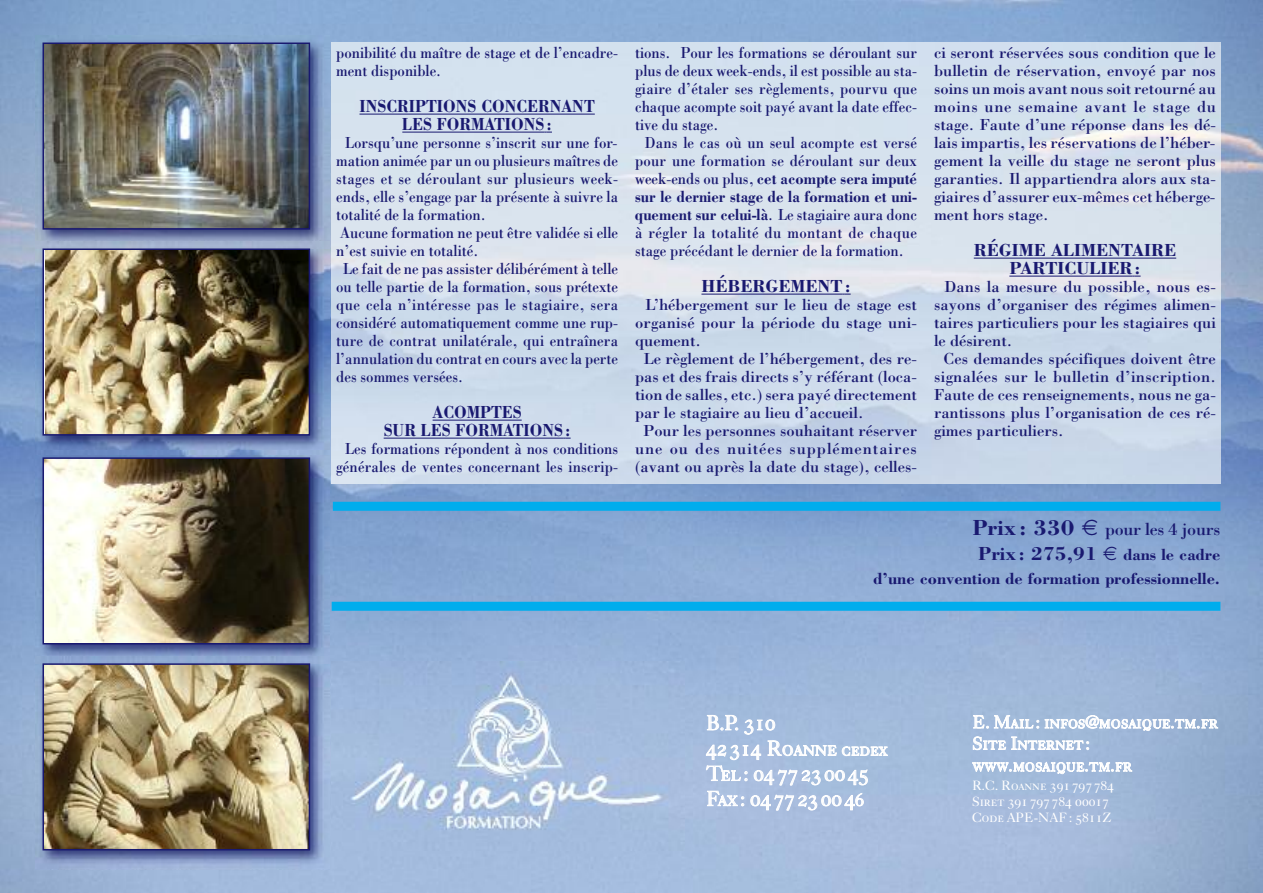
<style>
.page{position:relative;width:1263px;height:893px;background:#fff}
.page>*{position:absolute;margin:0;border:0;box-sizing:border-box;transform-origin:0 0}
.t1{font:700 22.5px "Bodoni";color:#191970}
.t2{font:21px/25.2px "Caslon Five Forty Roman SC";color:#fff}
.t3{font:700 19.5px "Bodoni";color:#191970}
.t4{font:700 18px/18px "Bodoni";color:#191970;text-align:center;scale:.9 1}
.t5{font:18px/21.6px "Caslon Five Forty Roman SC";color:#fff}
.t6{font:700 18px/18px "Bodoni";color:#191970;text-align:center}
.t7{font:18px "Bodoni";letter-spacing:-.015em;color:#191970}
.t8{font:16.5px/18px "Bodoni";color:#191970;scale:.9 1}
.t9{font:16.5px/18px "Bodoni";color:#191970;text-align:justify}
.t10{font:700 16.5px "Bodoni";color:#191970;scale:.9 1}
.t11{font:700 16.5px/23.7px "Bodoni";color:#191970;text-align:right}
.t12{font:16.5px "Bodoni";letter-spacing:.03em;color:#191970;scale:.9 1}
.t13{font:16.5px "Bodoni";letter-spacing:.02em;color:#191970;scale:.9 1}
.t14{font:16.5px "Bodoni";letter-spacing:.02em;color:#191970}
.t15{font:16.5px "Bodoni";letter-spacing:.025em;color:#191970;scale:.9 1}
.t16{font:16.5px "Bodoni";letter-spacing:.055em;color:#191970}
.t17{font:13.5px/16.2px "Caslon Five Forty Roman SC";color:#fff}
.s1{font-weight:400}
.s2{font-weight:700}
.s3{font-size:18px}
</style>
<div class="page">
<img style="left:0;top:0;width:1263px;height:893px">
<img style="left:36px;top:36px;width:294px;height:834px">
<img style="left:46px;top:46px;width:261px;height:181px">
<div style="left:43px;top:43px;width:267px;height:187px;border:2px solid #191970"></div>
<img style="left:46px;top:251px;width:261px;height:182px">
<div style="left:43px;top:248px;width:267px;height:188px;border:2px solid #191970"></div>
<img style="left:332px;top:43px;width:888px;height:441px">
<hr style="left:359px;top:114px;width:236px;height:1px;background:#191970">
<hr style="left:402px;top:132px;width:143px;height:1px;background:#191970">
<hr style="left:433px;top:420px;width:89px;height:1px;background:#191970">
<hr style="left:384px;top:438px;width:179px;height:1px;background:#191970">
<hr style="left:701px;top:294px;width:141px;height:1px;background:#191970">
<hr style="left:974px;top:258px;width:202px;height:1px;background:#191970">
<hr style="left:1009px;top:276px;width:123px;height:1px;background:#191970">
<img style="left:332px;top:662px;width:353px;height:188px">
<img style="left:46px;top:460px;width:261px;height:181px">
<div style="left:43px;top:457px;width:267px;height:187px;border:2px solid #191970"></div>
<img style="left:46px;top:666px;width:261px;height:181px">
<div style="left:43px;top:663px;width:267px;height:187px;border:2px solid #191970"></div>
<div style="left:333px;top:502px;width:887px;height:9px;background:#00aded"></div>
<div style="left:332px;top:602px;width:888px;height:9px;background:#00aded"></div>
<svg style="left:1082px;top:520px;width:15px;height:16px"></svg>
<svg style="left:1103px;top:547px;width:14px;height:14px"></svg>
<p class="t8" style="left:336px;top:44px;width:315px">ponibilité du maître de stage et de l’encadre&shy;ment disponible.</p>
<p class="t4" style="left:359px;top:97px;width:263px">INSCRIPTIONS CONCERNANT<br>LES FORMATIONS:</p>
<p class="t8" style="left:345px;top:134px;width:304px">Lorsqu’une personne s’inscrit sur une for-</p>
<p class="t8" style="left:336px;top:152px;width:315px">mation animée par un ou plusieurs maîtres de</p>
<p class="t13" style="left:336px;top:169px;width:315px">stages et se déroulant sur plusieurs week-</p>
<p class="t8" style="left:336px;top:188px;width:315px">ends, elle s’engage par la présente à suivre la</p>
<p class="t8" style="left:336px;top:206px;width:168px">totalité de la formation.</p>
<p class="t8" style="left:340px;top:224px;width:310px">Aucune formation ne peut être validée si elle</p>
<p class="t8" style="left:336px;top:242px;width:159px">n’est suivie en totalité.</p>
<p class="t8" style="left:343px;top:260px;width:307px">Le fait de ne pas assister délibérément à telle</p>
<p class="t8" style="left:336px;top:278px;width:315px">ou telle partie de la formation, sous prétexte</p>
<p class="t12" style="left:336px;top:295px;width:315px">que cela n’intéresse pas le stagiaire, sera</p>
<p class="t8" style="left:336px;top:314px;width:315px">considéré automatiquement comme une rup-</p>
<p class="t8" style="left:336px;top:332px;width:315px">ture de contrat unilatérale, qui entraînera</p>
<p class="t8" style="left:336px;top:350px;width:315px">l’annulation du contrat en cours avec la perte</p>
<p class="t8" style="left:336px;top:368px;width:143px">des sommes versées.</p>
<p class="t4" style="left:384px;top:403px;width:209px">ACOMPTES<br>SUR LES FORMATIONS:</p>
<p class="t8" style="left:336px;top:440px;width:315px;text-align:center">Les formations répondent à nos conditions générales de ventes concernant les inscrip-</p>
<p class="t8" style="left:635px;top:44px;width:315px">tions. Pour les formations se déroulant sur</p>
<p class="t8" style="left:635px;top:62px;width:315px">plus de deux week-ends, il est possible au sta-</p>
<p class="t8" style="left:635px;top:80px;width:315px">giaire d’étaler ses règlements, pourvu que</p>
<p class="t8" style="left:635px;top:98px;width:315px">chaque acompte soit payé avant la date effec-</p>
<p class="t8" style="left:635px;top:116px;width:94px">tive du stage.</p>
<p class="t8" style="left:645px;top:134px;width:304px">Dans le cas où un seul acompte est versé</p>
<p class="t8" style="left:635px;top:152px;width:315px">pour une formation se déroulant sur deux</p>
<p class="t10" style="left:635px;top:169px;width:315px"><span class="s1">week-ends ou plus,</span> cet acompte sera imputé</p>
<p class="t10" style="left:635px;top:187px;width:315px">sur le dernier stage de la formation et uni-</p>
<p class="t8" style="left:635px;top:206px;width:315px"><span class="s2">quement sur celui-là</span>. Le stagiaire aura donc</p>
<p class="t15" style="left:635px;top:223px;width:315px">à régler la totalité du montant de chaque</p>
<p class="t8" style="left:635px;top:242px;width:300px">stage précédant le dernier de la formation.</p>
<p class="t6" style="left:701px;top:277px;width:151px">HÉBERGEMENT:</p>
<p class="t9" style="left:645px;top:296px;width:273px">L’hébergement sur le lieu de stage est</p>
<p class="t9" style="left:635px;top:314px;width:283px">organisé pour la période du stage uni-</p>
<p class="t9" style="left:635px;top:332px;width:67px">quement.</p>
<p class="t9" style="left:644px;top:350px;width:275px">Le règlement de l’hébergement, des re-</p>
<p class="t9" style="left:635px;top:368px;width:283px">pas et des frais directs s’y référant (loca-</p>
<p class="t9" style="left:635px;top:386px;width:283px">tion de salles, etc.) sera payé directement</p>
<p class="t9" style="left:635px;top:404px;width:230px">par le stagiaire au lieu d’accueil.</p>
<p class="t9" style="left:643px;top:422px;width:275px">Pour les personnes souhaitant réserver</p>
<p class="t16" style="left:635px;top:439px;width:283px">une ou des nuitées supplémentaires</p>
<p class="t9" style="left:635px;top:458px;width:283px">(avant ou après la date du stage), celles-</p>
<p class="t9" style="left:934px;top:44px;width:283px">ci seront réservées sous condition que le bulletin de réservation, envoyé par nos soins un mois avant nous soit retourné au moins une semaine avant le stage du stage. Faute d’une réponse dans les dé&shy;lais impartis, les réservations de l’héber&shy;gement la veille du stage ne seront plus garanties. Il appartiendra alors aux sta&shy;giaires d’assurer eux-mêmes cet héberge&shy;ment hors stage.</p>
<p class="t6" style="left:974px;top:241px;width:204px">RÉGIME ALIMENTAIRE<br>PARTICULIER:</p>
<p class="t9" style="left:944px;top:278px;width:273px">Dans la mesure du possible, nous es-</p>
<p class="t9" style="left:934px;top:296px;width:283px">sayons d’organiser des régimes alimen-</p>
<p class="t9" style="left:934px;top:314px;width:283px">taires particuliers pour les stagiaires qui</p>
<p class="t9" style="left:934px;top:332px;width:80px">le désirent.</p>
<p class="t9" style="left:943px;top:350px;width:274px">Ces demandes spécifiques doivent être</p>
<p class="t14" style="left:934px;top:367px;width:283px">signalées sur le bulletin d’inscription.</p>
<p class="t9" style="left:934px;top:386px;width:283px">Faute de ces renseignements, nous ne ga-</p>
<p class="t9" style="left:934px;top:404px;width:283px">rantissons plus l’organisation de ces ré-</p>
<p class="t9" style="left:934px;top:422px;width:131px">gimes particuliers.</p>
<h1 class="t1" style="left:973px;top:514px;width:104px">Prix: 330</h1>
<p class="t7" style="left:1105px;top:519px;width:117px">pour les 4 jours</p>
<p class="t3" style="left:978px;top:542px;width:120px">Prix: 275,91</p>
<p class="t11" style="left:873px;top:543px;width:348px">dans le cadre<br>d’une convention de formation professionnelle.</p>
<p class="t2" style="left:706px;top:712px;width:183px">B.P. 310<br>42314 Roanne <span class="s3">cedex<br></span>Tel : 04 77230045<br>Fax: 04 77 23 00 4<span class="s3">6</span></p>
<p class="t5" style="left:972px;top:713px;width:247px">E. Mail: infos@mosaique.tm.fr<br>Site Internet: www.mosaique.tm.fr</p>
<p class="t17" style="left:972px;top:778px;width:143px">R.C. Roanne 391 797784<br>Siret 391797784 00017<br>Code APE-NAF: 5811Z</p>
</div>
